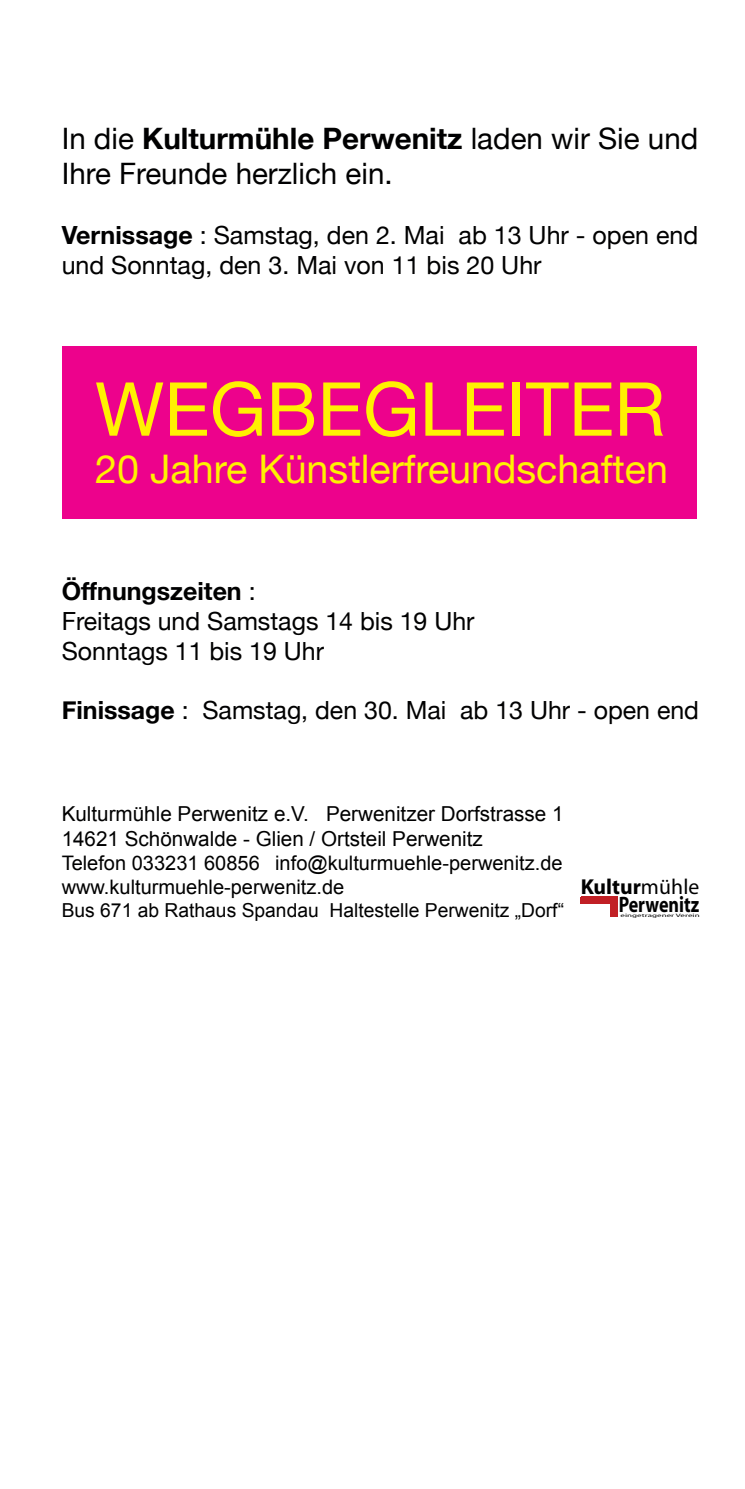
<style>
.page{position:relative;width:745px;height:1489px;background:#fff}
.page>*{position:absolute;margin:0;border:0;box-sizing:border-box;transform-origin:0 0}
.t1{font:74.5px "Helvetica Neue";color:#fff101}
.t2{font:39.5px "Helvetica Neue";color:#fff101}
.t3{font:29.5px/35.5px "Helvetica Neue";color:#000001}
.t4{font:25px/30px "Helvetica Neue";color:#000001}
.t5{font:700 22.5px "Myriad";color:#000001;scale:.81 1}
.t6{font:700 21.75px "Myriad";color:#000001}
.t7{font:20.5px/24.8px "Arial";color:#000001}
.t8{font:20px/24px "Arial";color:#000001}
.t9{font:19.25px "Arial";color:#000001}
.t10{font:5px "Myriad";letter-spacing:.005em;color:#000001;scale:1.83 1}
.s1{font-weight:700}
.s2{font-weight:400}
</style>
<div class="page">
<div style="left:580px;top:896px;width:36px;height:7px;background:#c12025"></div>
<div style="left:62px;top:346px;width:634px;height:173px;background:#ed028c"></div>
<div style="left:610px;top:896px;width:7px;height:20px;background:#c12025"></div>
<p class="t3" style="left:62px;top:118px;width:637px">In die <span class="s1">Kulturmühle Perwenitz</span> laden wir Sie und<br>Ihre Freunde herzlich ein.</p>
<p class="t4" style="left:62px;top:219px;width:637px"><span class="s1">Vernissage</span> : Samstag, den 2. Mai ab 13 Uhr - open end und Sonntag, den 3. Mai von 11 bis 20 Uhr</p>
<h1 class="t1" style="left:95px;top:345px;width:571px">WEGBEGLEITER</h1>
<h2 class="t2" style="left:95px;top:435px;width:574px">20 Jahre Künstlerfreundschaften</h2>
<p class="t4" style="left:62px;top:574px;width:414px"><span class="s1">Öffnungszeiten</span> :<br>Freitags und Samstags 14 bis 19 Uhr<br>Sonntags 11 bis 19 Uhr</p>
<p class="t4" style="left:62px;top:693px;width:638px"><span class="s1">Finissage</span> : Samstag, den 30. Mai ab 13 Uhr - open end</p>
<p class="t7" style="left:62px;top:802px;width:503px">Kulturmühle Perwenitz e.V. Perwenitzer Dorfstrasse 1<br>14621 Schönwalde - Glien / Ortsteil Perwenitz</p>
<p class="t8" style="left:62px;top:851px;width:502px">Telefon 033231 60856 info@kulturmuehle-perwenitz.de www.kulturmuehle-perwenitz.de</p>
<p class="t9" style="left:62px;top:897px;width:503px">Bus 671 ab Rathaus Spandau Haltestelle Perwenitz „Dorf“</p>
<p class="t6" style="left:580px;top:875px;width:120px">Kultur<span class="s2">mühle</span></p>
<p class="t5" style="left:618px;top:892px;width:101px">Perwenitz</p>
<p class="t10" style="left:620px;top:912px;width:45px">eingetragener Verein</p>
</div>
